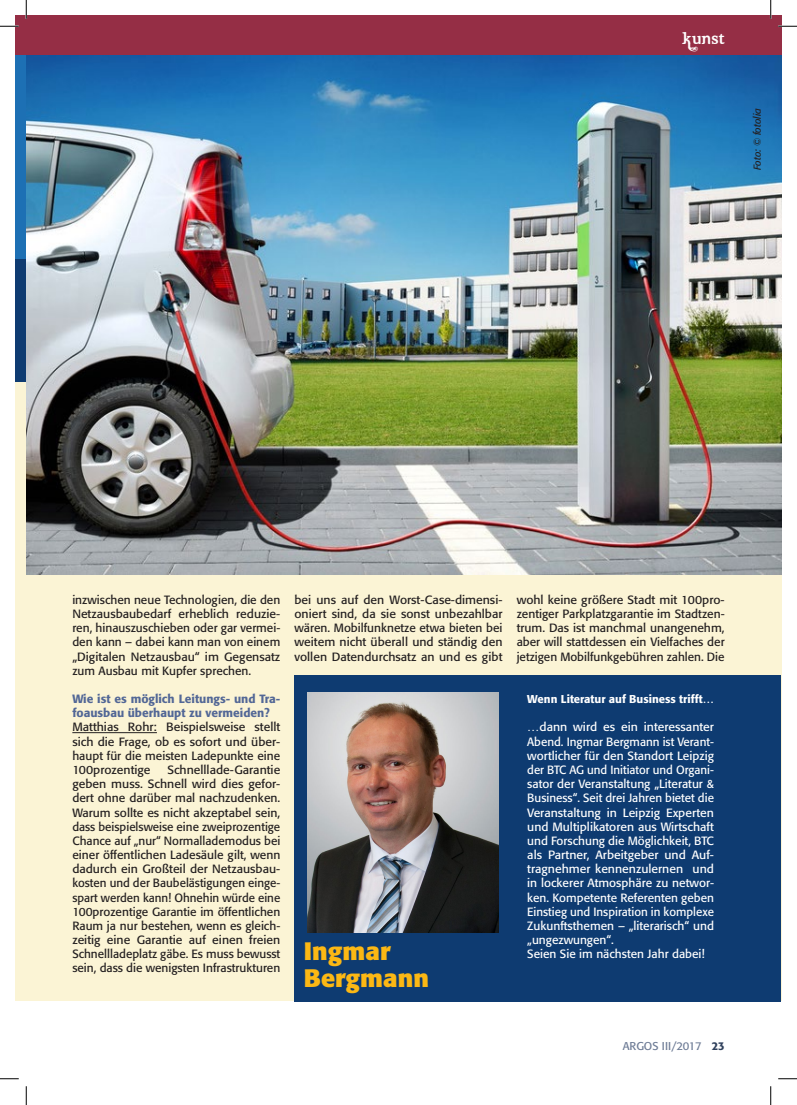
<style>
.page{position:relative;width:797px;height:1105px;background:#fff}
.page>*{position:absolute;margin:0;border:0;box-sizing:border-box;transform-origin:0 0}
.t1{font:700 25px "Formata";color:#fcb814}
.t2{font:17.5px "Dutch&Harley";letter-spacing:.03em;color:#fff}
.t3{font:12.5px "Formata";letter-spacing:.03em;color:#fff}
.t4{font:11.88px/14.1px "Formata";color:#231f20;text-align:justify}
.t5{font:11.88px/14.1px "Formata";color:#fff;text-align:justify}
.t6{font:500 11.88px/14.1px "Formata";color:#526796}
.t7{font:500 11.25px "Formata";color:#fff}
.t8{font:11.25px "Formata";color:#6e7c96}
.t9{font:italic 10px "Formata";color:#231f20}
.s1{font-weight:500;color:#2f405c}
</style>
<div class="page">
<div style="left:16px;top:51px;width:10px;height:950px;background:#fbf4d5"></div>
<div style="left:16px;top:44px;width:10px;height:220px;background:#1d70b4"></div>
<div style="left:16px;top:259px;width:10px;height:122px;background:#0e3b71"></div>
<div style="left:26px;top:50px;width:755px;height:950px;background:#fbf4d5"></div>
<hr style="left:72px;top:732px;width:85px;height:1px;background:#231f20">
<img style="left:27px;top:55px;width:754px;height:519px">
<div style="left:294px;top:675px;width:487px;height:326px;background:#0e3b71"></div>
<img style="left:307px;top:693px;width:191px;height:239px">
<div style="left:16px;top:16px;width:10px;height:39px;background:#952e45"></div>
<div style="left:26px;top:16px;width:755px;height:39px;background:#952e45"></div>
<svg style="left:0;top:25px;width:19px;height:2px"></svg>
<svg style="left:778px;top:25px;width:19px;height:2px"></svg>
<svg style="left:0;top:1078px;width:19px;height:1px"></svg>
<svg style="left:778px;top:1078px;width:19px;height:1px"></svg>
<svg style="left:25px;top:0;width:2px;height:19px"></svg>
<svg style="left:25px;top:1086px;width:2px;height:19px"></svg>
<svg style="left:770px;top:0;width:1px;height:19px"></svg>
<svg style="left:770px;top:1086px;width:1px;height:19px"></svg>
<h2 class="t2" style="left:682px;top:27px;width:44px">KUNST</h2>
<p class="t3" style="left:650px;top:34px;width:76px">DISKUSSION</p>
<p class="t9" style="left:751px;top:170px;width:64px;rotate:-90deg">Foto: © fotolia</p>
<p class="t4" style="left:72px;top:593px;width:209px">inzwischen neue Technologien, die den Netzausbaubedarf erheblich reduzie&shy;ren, hinauszuschieben oder gar vermei&shy;den kann – dabei kann man von einem „Digitalen Netzausbau“ im Gegensatz zum Ausbau mit Kupfer sprechen.</p>
<p class="t6" style="left:72px;top:692px;width:209px">Wie ist es möglich Leitungs- und Tra&shy;foausbau überhaupt zu vermeiden?</p>
<p class="t4" style="left:72px;top:720px;width:209px">Matthias Rohr: Beispielsweise stellt sich die Frage, ob es sofort und über&shy;haupt für die meisten Ladepunkte eine 100prozentige</p>
<p class="t4" style="left:72px;top:763px;width:209px;text-indent:95px">Schnelllade-Garantie geben muss. Schnell wird dies gefor&shy;dert ohne darüber mal nachzudenken.<br>Warum sollte es nicht akzeptabel sein, dass beispielsweise eine zweiprozentige Chance auf „nur“ Normallademodus bei einer öffentlichen Ladesäule gilt, wenn dadurch ein Großteil der Netzausbau&shy;kosten und der Baubelästigungen einge&shy;spart werden kann! Ohnehin würde eine 100prozentige Garantie im öffentlichen Raum ja nur bestehen, wenn es gleich&shy;zeitig eine Garantie auf einen freien Schnellladeplatz gäbe. Es muss bewusst sein, dass die wenigsten Infrastrukturen</p>
<p class="t4" style="left:294px;top:593px;width:209px">bei uns auf den Worst-Case-dimensi&shy;oniert sind, da sie sonst unbezahlbar wären. Mobilfunknetze etwa bieten bei weitem nicht überall und ständig den vollen Datendurchsatz an und es gibt</p>
<p class="t4" style="left:516px;top:593px;width:209px">wohl keine größere Stadt mit 100pro&shy;zentiger Parkplatzgarantie im Stadtzen&shy;trum. Das ist manchmal unangenehm, aber will stattdessen ein Vielfaches der jetzigen Mobilfunkgebühren zahlen. Die</p>
<p class="t7" style="left:527px;top:692px;width:188px">Wenn Literatur auf Business trifft…</p>
<p class="t5" style="left:527px;top:720px;width:188px">…dann wird es ein interessanter Abend. Ingmar Bergmann ist Verant&shy;wortlicher für den Standort Leipzig der BTC AG und Initiator und Organi&shy;sator der Veranstaltung „Literatur &amp; Business“. Seit drei Jahren bietet die Veranstaltung in Leipzig Experten und Multiplikatoren aus Wirtschaft und Forschung die Möglichkeit, BTC als Partner, Arbeitgeber und Auf&shy;tragnehmer kennenzulernen und in lockerer Atmosphäre zu networ&shy;ken. Kompetente Referenten geben Einstieg und Inspiration in komplexe Zukunftsthemen – „literarisch“ und „ungezwungen“.</p>
<h1 class="t1" style="left:304px;top:935px;width:88px">Ingmar</h1>
<p class="t5" style="left:527px;top:947px;width:179px">Seien Sie im nächsten Jahr dabei!</p>
<h1 class="t1" style="left:304px;top:963px;width:126px">Bergmann</h1>
<p class="t8" style="left:622px;top:1039px;width:103px">ARGOS III/2017 <span class="s1">23</span></p>
</div>
